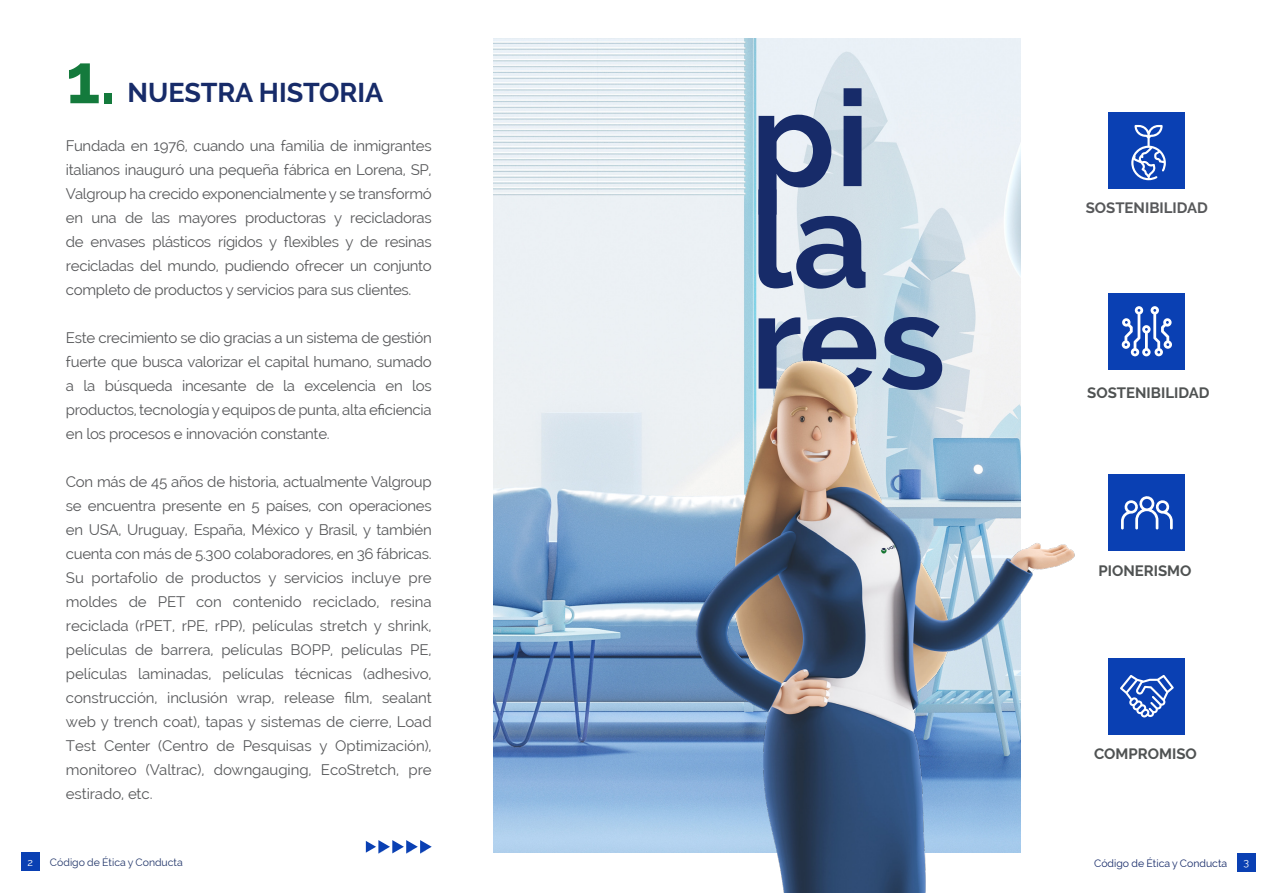
<style>
.page{position:relative;width:1276px;height:893px;background:#fff}
.page>*{position:absolute;margin:0;border:0;box-sizing:border-box;transform-origin:0 0}
.t1{font:700 133.95px "Raleway";color:#172b69}
.t2{font:700 69.75px "Raleway";color:#147a3c}
.t3{font:700 27px "Raleway";color:#172b69}
.t4{font:15px/24px "Raleway";letter-spacing:-.02em;color:#57585a;text-align:justify}
.t5{font:700 15px "Raleway";color:#4f5252}
.t6{font:700 15px "Raleway";color:#57585a}
.t7{font:10.5px "Raleway";color:#22366a}
.t8{font:10.5px "Raleway";color:#172b69}
.t9{font:10.5px "Raleway";color:#fff}
</style>
<div class="page">
<div style="left:21px;top:853px;width:19px;height:18px;background:#0a40b3"></div>
<div style="left:1237px;top:853px;width:18px;height:19px;background:#0a40b3"></div>
<img style="left:493px;top:39px;width:527px;height:814px">
<div style="left:1108px;top:113px;width:77px;height:76px;background:#0a40b3"></div>
<svg style="left:1131px;top:125px;width:35px;height:55px"></svg>
<div style="left:1108px;top:293px;width:77px;height:77px;background:#0a40b3"></div>
<svg style="left:1121px;top:306px;width:51px;height:50px"></svg>
<div style="left:1108px;top:475px;width:77px;height:76px;background:#0a40b3"></div>
<svg style="left:1121px;top:496px;width:51px;height:33px"></svg>
<div style="left:1108px;top:658px;width:77px;height:76px;background:#0a40b3"></div>
<svg style="left:1120px;top:675px;width:53px;height:42px"></svg>
<svg style="left:366px;top:840px;width:66px;height:13px"></svg>
<img style="left:648px;top:338px;width:472px;height:555px">
<p class="t2" style="left:66px;top:39px;width:52px">1.</p>
<p class="t3" style="left:128px;top:77px;width:257px">NUESTRA HISTORIA</p>
<p class="t4" style="left:66px;top:133px;width:367px">Fundada en 1976, cuando una familia de inmigrantes italianos inauguró una pequeña fábrica en Lorena, SP, Valgroup ha crecido exponencialmente y se transformó en una de las mayores productoras y recicladoras de envases plásticos rígidos y flexibles y de resinas recicladas del mundo, pudiendo ofrecer un conjunto completo de productos y servicios para sus clientes.</p>
<p class="t4" style="left:66px;top:325px;width:367px">Este crecimiento se dio gracias a un sistema de gestión fuerte que busca valorizar el capital humano, sumado a la búsqueda incesante de la excelencia en los productos, tecnología y equipos de punta, alta eficiencia en los procesos e innovación constante.</p>
<p class="t4" style="left:66px;top:469px;width:367px">Con más de 45 años de historia, actualmente Valgroup se encuentra presente en 5 países, con operaciones en USA, Uruguay, España, México y Brasil, y también cuenta con más de 5.300 colaboradores, en 36 fábricas.</p>
<p class="t4" style="left:66px;top:565px;width:367px">Su portafolio de productos y servicios incluye pre moldes de PET con contenido reciclado, resina reciclada (rPET, rPE, rPP), películas stretch y shrink, películas de barrera, películas BOPP, películas PE, películas laminadas, películas técnicas (adhesivo, construcción, inclusión wrap, release film, sealant web y trench coat), tapas y sistemas de cierre, Load Test Center (Centro de Pesquisas y Optimización), monitoreo (Valtrac), downgauging, EcoStretch, pre estirado, etc.</p>
<p class="t1" style="left:750px;top:62px;width:121px">pi</p>
<p class="t1" style="left:750px;top:164px;width:121px">la</p>
<p class="t1" style="left:750px;top:265px;width:197px">res</p>
<p class="t6" style="left:1085px;top:199px;width:124px">SOSTENIBILIDAD</p>
<p class="t5" style="left:1087px;top:384px;width:124px">SOSTENIBILIDAD</p>
<p class="t5" style="left:1098px;top:563px;width:95px">PIONERISMO</p>
<p class="t5" style="left:1094px;top:745px;width:104px">COMPROMISO</p>
<p class="t9" style="left:28px;top:856px;width:7px">2</p>
<p class="t7" style="left:50px;top:856px;width:134px">Código de Ética y Conducta</p>
<p class="t8" style="left:1094px;top:857px;width:135px">Código de Ética y Conducta</p>
<p class="t9" style="left:1243px;top:856px;width:7px">3</p>
</div>
